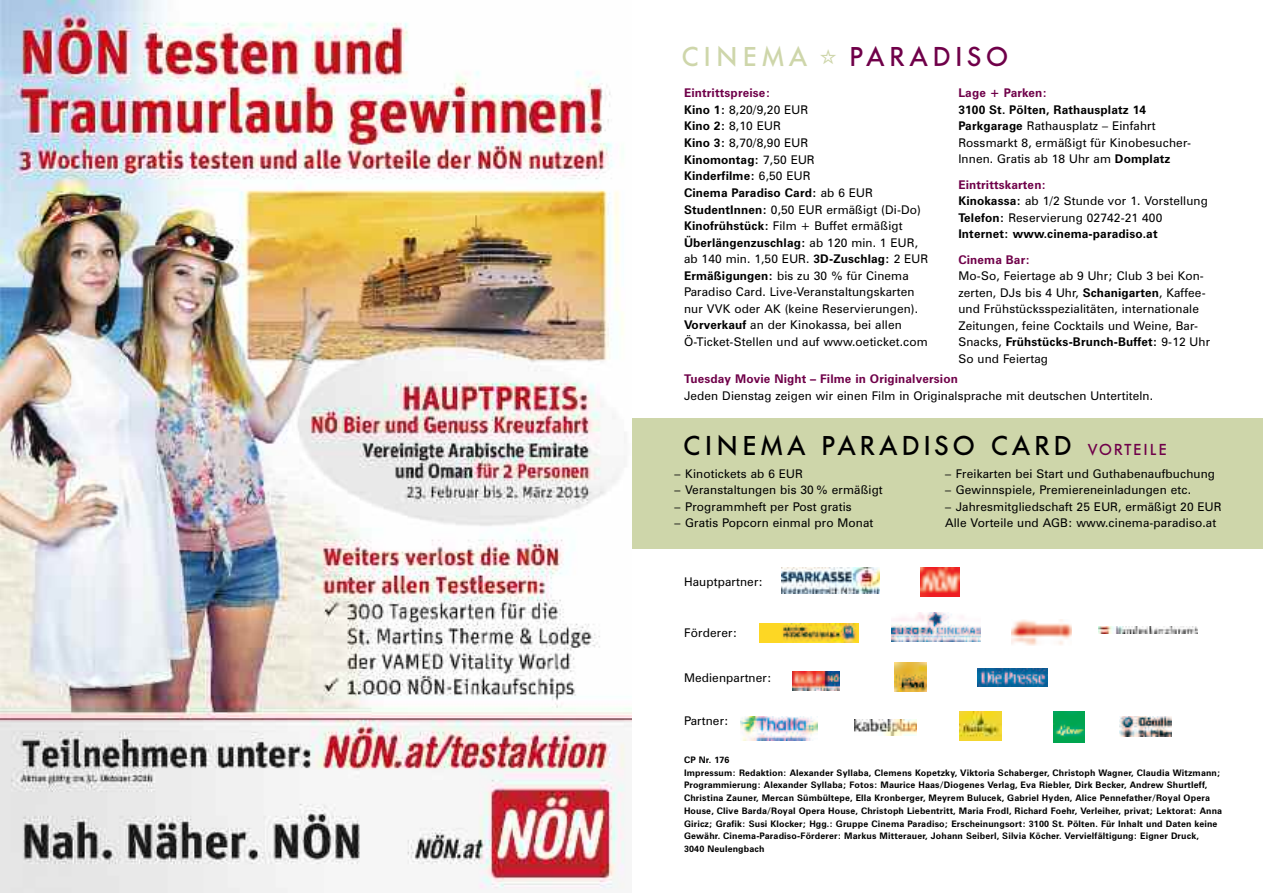
<style>
.page{position:relative;width:1263px;height:893px;background:#fff}
.page>*{position:absolute;margin:0;border:0;box-sizing:border-box;transform-origin:0 0}
.t1{font:500 27px "Futura BQ";letter-spacing:.14em;color:#000}
.t2{font:500 27px "Futura BQ";letter-spacing:.17em;color:#6f0049}
.t3{font:500 27px "Futura BQ";letter-spacing:.21em;color:#ced6aa}
.t4{font:12px/16.5px "Zurich BT";letter-spacing:.01em;color:#000}
.t5{font:700 12px "Zurich BT";letter-spacing:.01em;color:#6f0049}
.t6{font:700 9px/12.8px "Zurich BT";letter-spacing:.015em;color:#000}
.s1{font-weight:700;color:#6f0049}
.s2{font-weight:700}
.s3{font-size:15.75px;color:#6f0049}
</style>
<div class="page">
<div style="left:631px;top:418px;width:632px;height:131px;background:#ced6aa"></div>
<img style="left:1099px;top:626px;width:99px;height:8px">
<img style="left:921px;top:567px;width:39px;height:30px">
<img style="left:1011px;top:619px;width:61px;height:26px">
<img style="left:855px;top:719px;width:62px;height:16px">
<img style="left:781px;top:568px;width:99px;height:26px">
<img style="left:892px;top:613px;width:88px;height:28px">
<img style="left:760px;top:623px;width:99px;height:20px">
<img style="left:740px;top:717px;width:77px;height:24px">
<img style="left:895px;top:662px;width:31px;height:29px">
<img style="left:978px;top:669px;width:69px;height:18px">
<img style="left:792px;top:671px;width:48px;height:20px">
<img style="left:959px;top:712px;width:43px;height:29px">
<img style="left:1053px;top:711px;width:31px;height:31px">
<img style="left:1119px;top:717px;width:53px;height:19px">
<img style="left:0;top:0;width:631px;height:893px">
<h1 class="t3" style="left:682px;top:41px;width:128px">CINEMA</h1>
<h1 class="t2" style="left:850px;top:41px;width:160px">PARADISO</h1>
<p class="t4" style="left:684px;top:86px;width:246px"><span class="s1">Eintrittspreise:<br></span><span class="s2">Kino 1:</span> 8,20/9,20 EUR<br><span class="s2">Kino 2:</span> 8,10 EUR<br><span class="s2">Kino 3:</span> 8,70/8,90 EUR<br><span class="s2">Kinomontag:</span> 7,50 EUR<br><span class="s2">Kinderfilme:</span> 6,50 EUR<br><span class="s2">Cinema Paradiso Card:</span> ab 6 EUR<br><span class="s2">StudentInnen:</span> 0,50 EUR ermäßigt (Di-Do)<br><span class="s2">Kinofrühstück:</span> Film + Buffet ermäßigt<br><span class="s2">Überlängenzuschlag:</span> ab 120 min. 1 EUR, ab 140 min. 1,50 EUR. <span class="s2">3D-Zuschlag:</span> 2 EUR<br><span class="s2">Ermäßigungen:</span> bis zu 30 % für Cinema<br>Paradiso Card. Live-Veranstaltungskarten nur VVK oder AK (keine Reservierungen).<br><span class="s2">Vorverkauf</span> an der Kinokassa, bei allen<br>Ö-Ticket-Stellen und auf www.oeticket.com</p>
<p class="t5" style="left:958px;top:88px;width:90px">Lage + Parken:</p>
<p class="t4" style="left:958px;top:102px;width:234px"><span class="s2">3100 St. Pölten, Rathausplatz 14<br>Parkgarage</span> Rathausplatz – Einfahrt Rossmarkt 8, ermäßigt für Kinobesucher-Innen. Gratis ab 18 Uhr am <span class="s2">Domplatz</span></p>
<p class="t4" style="left:958px;top:177px;width:251px"><span class="s1">Eintrittskarten:<br></span><span class="s2">Kinokassa:</span> ab 1/2 Stunde vor 1. Vorstellung <span class="s2">Telefon:</span> Reservierung 02742-21 400<br><span class="s2">Internet: www.cinema-paradiso.at</span></p>
<p class="t5" style="left:958px;top:255px;width:73px">Cinema Bar:</p>
<p class="t4" style="left:958px;top:269px;width:253px">Mo-So, Feiertage ab 9 Uhr; Club 3 bei Kon&shy;zerten, DJs bis 4 Uhr, <span class="s2">Schanigarten</span>, Kaffee&shy;und Frühstücksspezialitäten, internationale Zeitungen, feine Cocktails und Weine, Bar-Snacks, <span class="s2">Frühstücks-Brunch-Buffet:</span> 9-12 Uhr So und Feiertag</p>
<p class="t5" style="left:684px;top:375px;width:275px">Tuesday Movie Night – Filme in Originalversion</p>
<p class="t4" style="left:684px;top:388px;width:471px">Jeden Dienstag zeigen wir einen Film in Originalsprache mit deutschen Untertiteln.</p>
<h1 class="t1" style="left:684px;top:430px;width:484px">CINEMA PARADISO CARD <span class="s3">VORTEILE</span></h1>
<p class="t4" style="left:674px;top:466px;width:130px">– Kinotickets ab 6 EUR</p>
<p class="t4" style="left:674px;top:483px;width:210px">– Veranstaltungen bis 30 % ermäßigt</p>
<p class="t4" style="left:674px;top:499px;width:179px">– Programmheft per Post gratis</p>
<p class="t4" style="left:674px;top:516px;width:200px">– Gratis Popcorn einmal pro Monat</p>
<p class="t4" style="left:684px;top:574px;width:81px">Hauptpartner:</p>
<p class="t4" style="left:684px;top:625px;width:55px">Förderer:</p>
<p class="t4" style="left:684px;top:670px;width:89px">Medienpartner:</p>
<p class="t4" style="left:684px;top:714px;width:46px">Partner:</p>
<p class="t4" style="left:945px;top:466px;width:271px">– Freikarten bei Start und Guthabenaufbuchung</p>
<p class="t4" style="left:945px;top:483px;width:247px">– Gewinnspiele, Premiereneinladungen etc.</p>
<p class="t4" style="left:945px;top:499px;width:278px">– Jahresmitgliedschaft 25 EUR, ermäßigt 20 EUR<br>Alle Vorteile und AGB: www.cinema-paradiso.at</p>
<p class="t6" style="left:684px;top:754px;width:540px">CP Nr. 176<br>Impressum: Redaktion: Alexander Syllaba, Clemens Kopetzky, Viktoria Schaberger, Christoph Wagner, Claudia Witzmann; Programmierung: Alexander Syllaba; Fotos: Maurice Haas/Diogenes Verlag, Eva Riebler, Dirk Becker, Andrew Shurtleff, Christina Zauner, Mercan Sümbültepe, Ella Kronberger, Meyrem Bulucek, Gabriel Hyden, Alice Pennefather/Royal Opera House, Clive Barda/Royal Opera House, Christoph Liebentritt, Maria Frodl, Richard Foehr, Verleiher, privat; Lektorat: Anna Giricz; Grafik: Susi Klocker; Hgg.: Gruppe Cinema Paradiso; Erscheinungsort: 3100 St. Pölten. Für Inhalt und Daten keine Gewähr. Cinema-Paradiso-Förderer: Markus Mitterauer, Johann Seiberl, Silvia Köcher. Vervielfältigung: Eigner Druck,<br>3040 Neulengbach</p>
</div>
